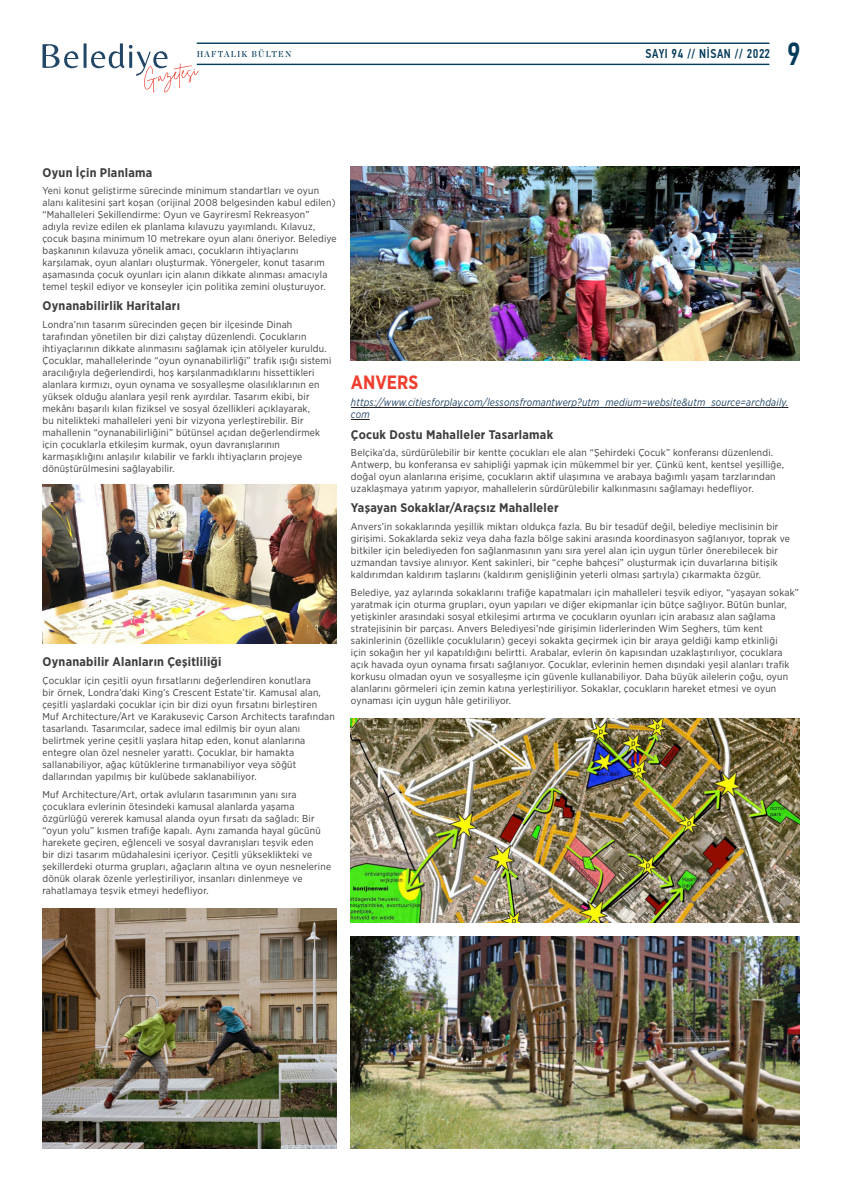
<style>
.page{position:relative;width:842px;height:1191px;background:#fff}
.page>*{position:absolute;margin:0;border:0;box-sizing:border-box;transform-origin:0 0}
.t1{font:500 32.1px "PF Din Text Cond Pro";color:#043b5b;scale:.93 1}
.t2{font:700 19.3px "Gotham Narrow";color:#ef3e2e;scale:.93 1}
.t3{font:500 12.8px "PF Din Text Cond Pro";letter-spacing:.05em;color:#043b5b;scale:.93 1}
.t4{font:700 12.5px "Gotham Narrow";letter-spacing:.02em;color:#3e3e3f}
.t5{font:italic 10.7px/12px "Gotham Narrow";letter-spacing:.02em;color:#224766;scale:.93 1}
.t6{font:10px/12px "Gotham Narrow";letter-spacing:.02em;color:#3e3e3f}
.t7{font:8.6px "Chronicle Display Semi";letter-spacing:.15em;color:#043b5b;scale:.93 1}
</style>
<div class="page">
<hr style="left:197px;top:64px;width:572px;height:1px;background:#043b5b">
<hr style="left:197px;top:43px;width:572px;height:1px;background:#043b5b">
<svg style="left:43px;top:43px;width:156px;height:49px"></svg>
<hr style="left:351px;top:407px;width:437px;height:1px;background:#231f20">
<svg style="left:351px;top:419px;width:19px;height:1px"></svg>
<img style="left:43px;top:485px;width:294px;height:158px">
<img style="left:43px;top:908px;width:294px;height:240px">
<img style="left:351px;top:167px;width:448px;height:193px">
<img style="left:351px;top:718px;width:448px;height:204px">
<img style="left:351px;top:936px;width:448px;height:212px">
<p class="t7" style="left:197px;top:49px;width:103px">HAFTALIK BÜLTEN</p>
<p class="t3" style="left:646px;top:46px;width:135px">SAYI 94 // NİSAN // 2022</p>
<h1 class="t1" style="left:787px;top:35px;width:17px">9</h1>
<p class="t4" style="left:42px;top:165px;width:111px">Oyun İçin Planlama</p>
<p class="t6" style="left:42px;top:185px;width:296px">Yeni konut geliştirme sürecinde minimum standartları ve oyun alanı kalitesini şart koşan (orijinal 2008 belgesinden kabul edilen) “Mahalleleri Şekillendirme: Oyun ve Gayriresmî Rekreasyon” adıyla revize edilen ek planlama kılavuzu yayımlandı. Kılavuz, çocuk başına minimum 10 metrekare oyun alanı öneriyor. Belediye başkanının kılavuza yönelik amacı, çocukların ihtiyaçlarını karşılamak, oyun alanları oluşturmak. Yönergeler, konut tasarım aşamasında çocuk oyunları için alanın dikkate alınması amacıyla temel teşkil ediyor ve konseyler için politika zemini oluşturuyor.</p>
<p class="t4" style="left:42px;top:299px;width:139px">Oynanabilirlik Haritaları</p>
<p class="t6" style="left:42px;top:319px;width:290px">Londra’nın tasarım sürecinden geçen bir ilçesinde Dinah tarafından yönetilen bir dizi çalıştay düzenlendi. Çocukların ihtiyaçlarının dikkate alınmasını sağlamak için atölyeler kuruldu.<br>Çocuklar, mahallelerinde “oyun oynanabilirliği” trafik ışığı sistemi aracılığıyla değerlendirdi, hoş karşılanmadıklarını hissettikleri alanlara kırmızı, oyun oynama ve sosyalleşme olasılıklarının en yüksek olduğu alanlara yeşil renk ayırdılar. Tasarım ekibi, bir mekânı başarılı kılan fiziksel ve sosyal özellikleri açıklayarak,<br>bu nitelikteki mahalleleri yeni bir vizyona yerleştirebilir. Bir mahallenin “oynanabilirliğini” bütünsel açıdan değerlendirmek için çocuklarla etkileşim kurmak, oyun davranışlarının karmaşıklığını anlaşılır kılabilir ve farklı ihtiyaçların projeye dönüştürülmesini sağlayabilir.</p>
<p class="t4" style="left:42px;top:655px;width:181px">Oynanabilir Alanların Çeşitliliği</p>
<p class="t6" style="left:42px;top:675px;width:294px">Çocuklar için çeşitli oyun fırsatlarını değerlendiren konutlara<br>bir örnek, Londra’daki King’s Crescent Estate’tir. Kamusal alan, çeşitli yaşlardaki çocuklar için bir dizi oyun fırsatını birleştiren Muf Architecture/Art ve Karakuseviç Carson Architects tarafından tasarlandı. Tasarımcılar, sadece imal edilmiş bir oyun alanı belirtmek yerine çeşitli yaşlara hitap eden, konut alanlarına entegre olan özel nesneler yarattı. Çocuklar, bir hamakta sallanabiliyor, ağaç kütüklerine tırmanabiliyor veya söğüt dallarından yapılmış bir kulübede saklanabiliyor.</p>
<p class="t6" style="left:42px;top:788px;width:290px">Muf Architecture/Art, ortak avluların tasarımının yanı sıra çocuklara evlerinin ötesindeki kamusal alanlarda yaşama özgürlüğü vererek kamusal alanda oyun fırsatı da sağladı: Bir “oyun yolu” kısmen trafiğe kapalı. Aynı zamanda hayal gücünü harekete geçiren, eğlenceli ve sosyal davranışları teşvik eden<br>bir dizi tasarım müdahalesini içeriyor. Çeşitli yükseklikteki ve şekillerdeki oturma grupları, ağaçların altına ve oyun nesnelerine dönük olarak özenle yerleştiriliyor, insanları dinlenmeye ve rahatlamaya teşvik etmeyi hedefliyor.</p>
<h2 class="t2" style="left:351px;top:371px;width:74px">ANVERS</h2>
<p class="t5" style="left:351px;top:397px;width:472px">https://www.citiesforplay.com/lessonsfromantwerp?utm_medium=website&amp;utm_source=archdaily. com</p>
<p class="t4" style="left:351px;top:427px;width:204px">Çocuk Dostu Mahalleler Tasarlamak</p>
<p class="t6" style="left:351px;top:447px;width:434px">Belçika’da, sürdürülebilir bir kentte çocukları ele alan “Şehirdeki Çocuk” konferansı düzenlendi.<br>Antwerp, bu konferansa ev sahipliği yapmak için mükemmel bir yer. Çünkü kent, kentsel yeşilliğe, doğal oyun alanlarına erişime, çocukların aktif ulaşımına ve arabaya bağımlı yaşam tarzlarından uzaklaşmaya yatırım yapıyor, mahallelerin sürdürülebilir kalkınmasını sağlamayı hedefliyor.</p>
<p class="t4" style="left:351px;top:501px;width:209px">Yaşayan Sokaklar/Araçsız Mahalleler</p>
<p class="t6" style="left:351px;top:521px;width:440px">Anvers’in sokaklarında yeşillik miktarı oldukça fazla. Bu bir tesadüf değil, belediye meclisinin bir girişimi. Sokaklarda sekiz veya daha fazla bölge sakini arasında koordinasyon sağlanıyor, toprak ve bitkiler için belediyeden fon sağlanmasının yanı sıra yerel alan için uygun türler önerebilecek bir uzmandan tavsiye alınıyor. Kent sakinleri, bir “cephe bahçesi” oluşturmak için duvarlarına bitişik kaldırımdan kaldırım taşlarını (kaldırım genişliğinin yeterli olması şartıyla) çıkarmakta özgür.</p>
<p class="t6" style="left:351px;top:586px;width:449px">Belediye, yaz aylarında sokaklarını trafiğe kapatmaları için mahalleleri teşvik ediyor, “yaşayan sokak” yaratmak için oturma grupları, oyun yapıları ve diğer ekipmanlar için bütçe sağlıyor. Bütün bunlar, yetişkinler arasındaki sosyal etkileşimi artırma ve çocukların oyunları için arabasız alan sağlama stratejisinin bir parçası. Anvers Belediyesi’nde girişimin liderlerinden Wim Seghers, tüm kent sakinlerinin (özellikle çocukluların) geceyi sokakta geçirmek için bir araya geldiği kamp etkinliği<br>için sokağın her yıl kapatıldığını belirtti. Arabalar, evlerin ön kapısından uzaklaştırılıyor, çocuklara açık havada oyun oynama fırsatı sağlanıyor. Çocuklar, evlerinin hemen dışındaki yeşil alanları trafik korkusu olmadan oyun ve sosyalleşme için güvenle kullanabiliyor. Daha büyük ailelerin çoğu, oyun alanlarını görmeleri için zemin katına yerleştiriliyor. Sokaklar, çocukların hareket etmesi ve oyun oynaması için uygun hâle getiriliyor.</p>
</div>
